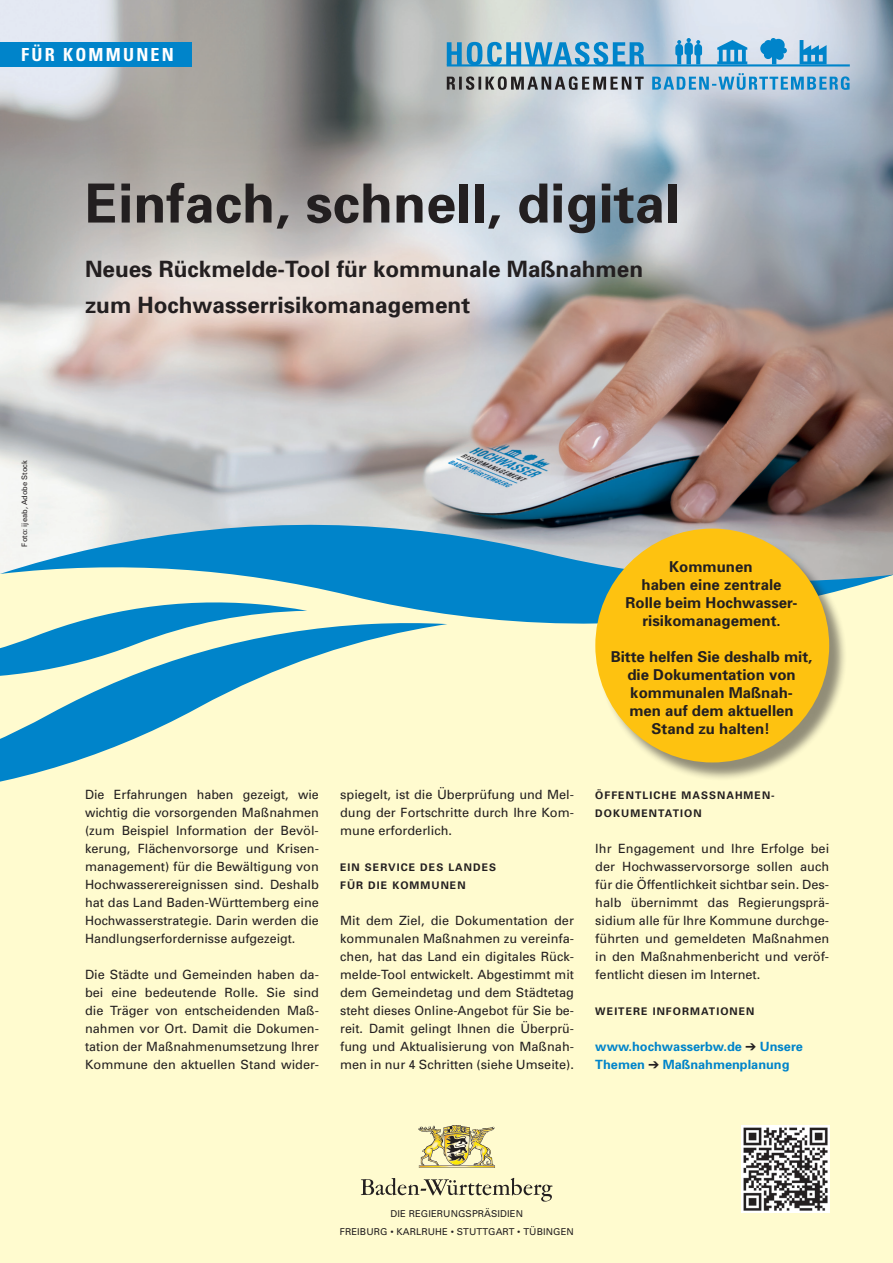
<style>
.page{position:relative;width:893px;height:1263px;background:#fff}
.page>*{position:absolute;margin:0;border:0;box-sizing:border-box;transform-origin:0 0}
.t1{font:700 54px "Univers";letter-spacing:.005em;color:#231f20}
.t2{font:700 22.5px/36px "Univers";color:#231f20}
.t3{font:700 condensed 18px "Univers";letter-spacing:.125em;color:#fff}
.t4{font:700 15px/18px "Univers";color:#231f20;text-align:center}
.t5{font:12.75px/18px "Univers";color:#231f20;text-align:justify}
.t6{font:700 12.75px/18px "Univers";color:#0084ca}
.t7{font:700 10.5px/18px "Univers";letter-spacing:.1em;color:#231f20}
.t8{font:9.45px/18.3px "Univers";letter-spacing:.01em;color:#231f20;text-align:center}
.t9{font:7.5px "Univers";color:#231f20}
.s1{color:#231f20}
</style>
<div class="page">
<div style="left:0;top:601px;width:893px;height:662px;background:#fffbcf"></div>
<img style="left:0;top:0;width:893px;height:515px">
<svg style="left:0;top:515px;width:893px;height:112px;background:#71adc4"></svg>
<svg style="left:0;top:623px;width:447px;height:159px"></svg>
<svg style="left:0;top:598px;width:307px;height:84px"></svg>
<div style="left:598px;top:531px;width:250px;height:250px;background:#231f20;opacity:.5"></div>
<div style="left:595px;top:529px;width:234px;height:233px;background:#fec210;border-radius:50%"></div>
<div style="left:0;top:43px;width:191px;height:24px;background:#0084ca"></div>
<img style="left:742px;top:1125px;width:87px;height:88px">
<svg style="left:652px;top:73px;width:198px;height:17px;background:#7fb5d8"></svg>
<svg style="left:447px;top:76px;width:197px;height:14px;background:#85888a"></svg>
<hr style="left:447px;top:64px;width:403px;height:2px;background:#0084ca">
<svg style="left:447px;top:42px;width:197px;height:23px;background:#62abd0"></svg>
<svg style="left:800px;top:40px;width:27px;height:24px"></svg>
<svg style="left:717px;top:40px;width:30px;height:24px"></svg>
<svg style="left:675px;top:38px;width:27px;height:26px"></svg>
<svg style="left:760px;top:38px;width:27px;height:26px"></svg>
<img style="left:418px;top:1125px;width:77px;height:42px">
<svg style="left:361px;top:1178px;width:191px;height:23px"></svg>
<p class="t3" style="left:21px;top:43px;width:154px">FÜR KOMMUNEN</p>
<h1 class="t1" style="left:85px;top:169px;width:597px">Einfach, schnell, digital</h1>
<h2 class="t2" style="left:85px;top:250px;width:559px">Neues Rückmelde-Tool für kommunale Maßnahmen zum Hochwasserrisikomanagement</h2>
<p class="t9" style="left:20px;top:547px;width:88px;rotate:-90deg">Foto: ijeab, Adobe Stock</p>
<p class="t5" style="left:85px;top:785px;width:235px;text-align:left">Die Erfahrungen haben gezeigt, wie wichtig die vorsorgenden Maßnahmen (zum Beispiel Information der Bevöl&shy;kerung, Flächenvorsorge und Krisen-- management) für die Bewältigung von Hochwasserereignissen sind. Deshalb hat das Land Baden-Württemberg eine Hochwasserstrategie. Darin werden die Handlungserfordernisse aufgezeigt.</p>
<p class="t5" style="left:85px;top:965px;width:235px">Die Städte und Gemeinden haben da&shy;bei eine bedeutende Rolle. Sie sind die Träger von entscheidenden Maß&shy;nahmen vor Ort. Damit die Dokumen&shy;tation der Maßnahmenumsetzung Ihrer Kommune den aktuellen Stand wider-</p>
<p class="t5" style="left:340px;top:785px;width:235px">spiegelt, ist die Überprüfung und Mel&shy;dung der Fortschritte durch Ihre Kom&shy;mune erforderlich.</p>
<h3 class="t7" style="left:340px;top:857px;width:158px">EIN SERVICE DES LANDES<br>FÜR DIE KOMMUNEN</h3>
<p class="t5" style="left:340px;top:911px;width:235px">Mit dem Ziel, die Dokumentation der kommunalen Maßnahmen zu vereinfa&shy;chen, hat das Land ein digitales Rück&shy;melde-Tool entwickelt. Abgestimmt mit dem Gemeindetag und dem Städtetag steht dieses Online-Angebot für Sie be&shy;reit. Damit gelingt Ihnen die Überprü&shy;fung und Aktualisierung von Maßnah&shy;men in nur 4 Schritten (siehe Umseite).</p>
<p class="t4" style="left:626px;top:557px;width:172px">Kommunen<br>haben eine zentrale<br>Rolle beim Hochwasser&shy;risikomanagement.</p>
<p class="t4" style="left:611px;top:647px;width:203px">Bitte helfen Sie deshalb mit, die Dokumentation von kommunalen Maßnah-<br>men auf dem aktuellen<br>Stand zu halten!</p>
<h3 class="t7" style="left:595px;top:785px;width:180px">ÖFFENTLICHE MASSNAHMEN-<br>DOKUMENTATION</h3>
<p class="t5" style="left:595px;top:839px;width:235px">Ihr Engagement und Ihre Erfolge bei der Hochwasservorsorge sollen auch für die Öffentlichkeit sichtbar sein. Des&shy;halb übernimmt das Regierungsprä&shy;sidium alle für Ihre Kommune durchge&shy;führten und gemeldeten Maßnahmen in den Maßnahmenbericht und veröf&shy;fentlicht diesen im Internet.</p>
<h3 class="t7" style="left:595px;top:1001px;width:161px">WEITERE INFORMATIONEN</h3>
<p class="t6" style="left:595px;top:1037px;width:209px">www.hochwasserbw.de <span class="s1">➔</span> Unsere<br>Themen <span class="s1">➔</span> Maßnahmenplanung</p>
<p class="t8" style="left:340px;top:1204px;width:236px">DIE REGIERUNGSPRÄSIDIEN<br>FREIBURG • KARLRUHE • STUTTGART • TÜBINGEN</p>
</div>
